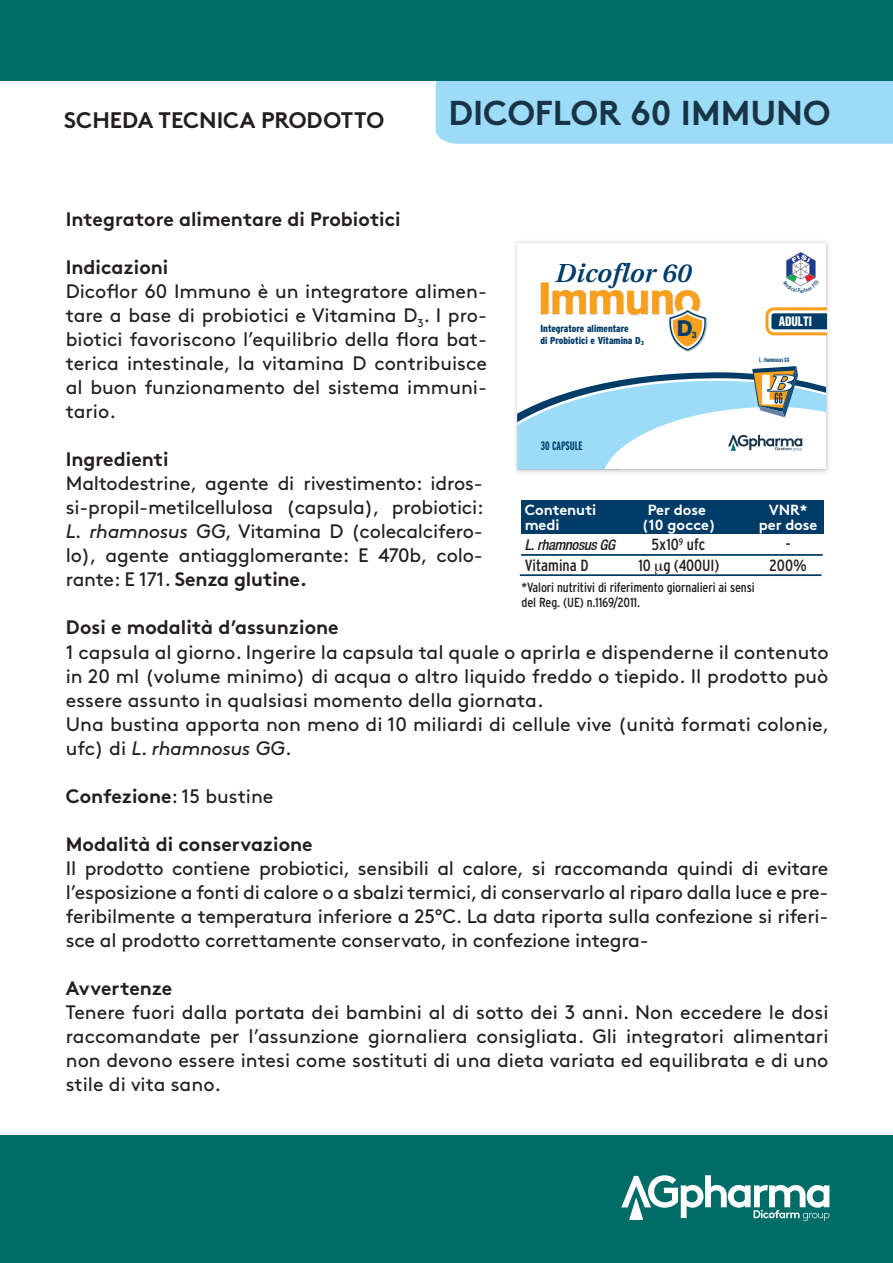
<style>
.page{position:relative;width:893px;height:1263px;background:#fff}
.page>*{position:absolute;margin:0;border:0;box-sizing:border-box;transform-origin:0 0}
.t1{font:700 44.7px "Akzidenz Grotesk BQ";letter-spacing:-.045em;color:#f89f1c}
.t2{font:700 34.5px "Brown";color:#193444}
.t3{font:italic 600 25.95px "Utopia";letter-spacing:.01em;color:#003c68}
.t4{font:700 22.5px "Brown";color:#231f20}
.t5{font:700 22.35px "Akzidenz Grotesk BQ";color:#003c68}
.t6{font:19.5px/24px "Brown";color:#231f20;text-align:justify}
.t7{font:700 19.5px "Brown";color:#231f20}
.t8{font:condensed 16.2px "Interstate";color:#231f20}
.t9{font:700 14.7px "Brown";letter-spacing:-.005em;color:#fff}
.t10{font:italic 500 condensed 14.7px "Helvetica Neue";letter-spacing:-.025em;color:#231f20}
.t11{font:condensed 13.2px/14.7px "Interstate";letter-spacing:-.01em;color:#231f20}
.t12{font:900 condensed 12.75px "Helvetica";color:#fff;scale:.9 1}
.t13{font:700 extra-condensed 12.3px "Interstate";color:#003c68}
.t14{font:900 condensed 10.05px/12px "Interstate";color:#003c68}
.t15{font:700 9.3px "Akzidenz Grotesk BQ";color:#003c68}
.t16{font:700 extra-condensed 6.3px "Interstate";color:#004577}
.s1{font-style:italic}
.s2{font-weight:700}
.s3{font-weight:400}
</style>
<div class="page">
<div style="left:436px;top:81px;width:457px;height:63px;background:#9cdcf8"></div>
<div style="left:0;top:0;width:893px;height:81px;background:#006c67"></div>
<div style="left:0;top:1135px;width:893px;height:128px;background:#006c67"></div>
<div style="left:521px;top:500px;width:302px;height:34px;background:#003c68"></div>
<hr style="left:521px;top:554px;width:302px;height:2px;background:#003c68">
<hr style="left:520px;top:574px;width:301px;height:2px;background:#003c68">
<img style="left:515px;top:241px;width:314px;height:232px">
<div style="left:518px;top:244px;width:308px;height:225px;background:#fff"></div>
<svg style="left:517px;top:366px;width:309px;height:103px"></svg>
<img style="left:540px;top:283px;width:126px;height:33px">
<img style="left:684px;top:350px;width:8px;height:2px">
<svg style="left:666px;top:290px;width:42px;height:60px"></svg>
<svg style="left:765px;top:307px;width:61px;height:28px"></svg>
<svg style="left:621px;top:1175px;width:208px;height:46px"></svg>
<svg style="left:786px;top:252px;width:30px;height:35px"></svg>
<p class="t4" style="left:64px;top:102px;width:322px">SCHEDA TECNICA PRODOTTO</p>
<h2 class="t2" style="left:448px;top:85px;width:383px">DICOFLOR 60 IMMUNO</h2>
<p class="t7" style="left:66px;top:204px;width:336px">Integratore alimentare di Probiotici</p>
<p class="t7" style="left:66px;top:252px;width:104px">Indicazioni</p>
<p class="t6" style="left:66px;top:278px;width:423px">Dicoflor 60 Immuno è un integratore alimen&shy;tare a base di probiotici e Vitamina D<sub>3</sub>. I pro&shy;biotici favoriscono l’equilibrio della flora bat&shy;terica intestinale, la vitamina D contribuisce al buon funzionamento del sistema immuni&shy;tario.</p>
<p class="t7" style="left:66px;top:444px;width:104px">Ingredienti</p>
<p class="t6" style="left:66px;top:470px;width:419px">Maltodestrine, agente di rivestimento: idros&shy;si-propil-metilcellulosa (capsula), probiotici:<br><span class="s1">L. rhamnosus GG</span>, Vitamina D (colecalcifero&shy;lo), agente antiagglomerante: E 470b, colo&shy;rante: E 171. <span class="s2">Senza glutine.</span></p>
<p class="t7" style="left:66px;top:612px;width:274px">Dosi e modalità d’assunzione</p>
<p class="t6" style="left:66px;top:638px;width:765px;text-align:left">1 capsula al giorno. Ingerire la capsula tal quale o aprirla e dispenderne il contenuto in 20 ml (volume minimo) di acqua o altro liquido freddo o tiepido. Il prodotto può essere assunto in qualsiasi momento della giornata.<br>Una bustina apporta non meno di 10 miliardi di cellule vive (unità formati colonie, ufc) di <span class="s1">L. rhamnosus GG</span>.</p>
<p class="t7" style="left:66px;top:780px;width:209px">Confezione<span class="s3">: 15 bustine</span></p>
<p class="t7" style="left:66px;top:828px;width:248px">Modalità di conservazione</p>
<p class="t6" style="left:66px;top:854px;width:764px">Il prodotto contiene probiotici, sensibili al calore, si raccomanda quindi di evitare l’esposizione a fonti di calore o a sbalzi termici, di conservarlo al riparo dalla luce e pre&shy;feribilmente a temperatura inferiore a 25°C. La data riporta sulla confezione si riferi&shy;sce al prodotto correttamente conservato, in confezione integra-</p>
<p class="t7" style="left:66px;top:972px;width:108px">Avvertenze</p>
<p class="t6" style="left:66px;top:998px;width:764px">Tenere fuori dalla portata dei bambini al di sotto dei 3 anni. Non eccedere le dosi raccomandate per l’assunzione giornaliera consigliata. Gli integratori alimentari non devono essere intesi come sostituti di una dieta variata ed equilibrata e di uno stile di vita sano.</p>
<h3 class="t3" style="left:555px;top:258px;width:137px">Dicoflor 60</h3>
<h1 class="t1" style="left:538px;top:273px;width:139px">Immun</h1>
<p class="t12" style="left:779px;top:314px;width:38px">ADULTI</p>
<p class="t5" style="left:677px;top:315px;width:17px">D</p>
<p class="t15" style="left:692px;top:330px;width:7px">3</p>
<p class="t14" style="left:540px;top:323px;width:105px">Integratore alimentare<br>di Probiotici e Vitamina D<sub>3</sub></p>
<p class="t16" style="left:759px;top:357px;width:32px">L. rhamnosus GG</p>
<p class="t13" style="left:541px;top:439px;width:43px">30 CAPSULE</p>
<p class="t9" style="left:525px;top:498px;width:73px">Contenuti</p>
<p class="t9" style="left:648px;top:498px;width:60px">Per dose</p>
<p class="t9" style="left:769px;top:498px;width:40px">VNR*</p>
<p class="t9" style="left:525px;top:513px;width:36px">medi</p>
<p class="t9" style="left:642px;top:513px;width:76px">(10 gocce)</p>
<p class="t9" style="left:759px;top:513px;width:60px">per dose</p>
<p class="t10" style="left:525px;top:536px;width:92px">L. rhamnosus GG</p>
<p class="t8" style="left:652px;top:536px;width:55px">5x10<sup>9</sup> ufc</p>
<p class="t8" style="left:786px;top:536px;width:6px">-</p>
<p class="t8" style="left:525px;top:556px;width:65px">Vitamina D</p>
<p class="t8" style="left:639px;top:556px;width:82px">10 g (400UI)</p>
<p class="t8" style="left:769px;top:556px;width:39px">200%</p>
<p class="t11" style="left:522px;top:580px;width:234px">*Valori nutritivi di riferimento giornalieri ai sensi del Reg. (UE) n.1169/2011.</p>
</div>
